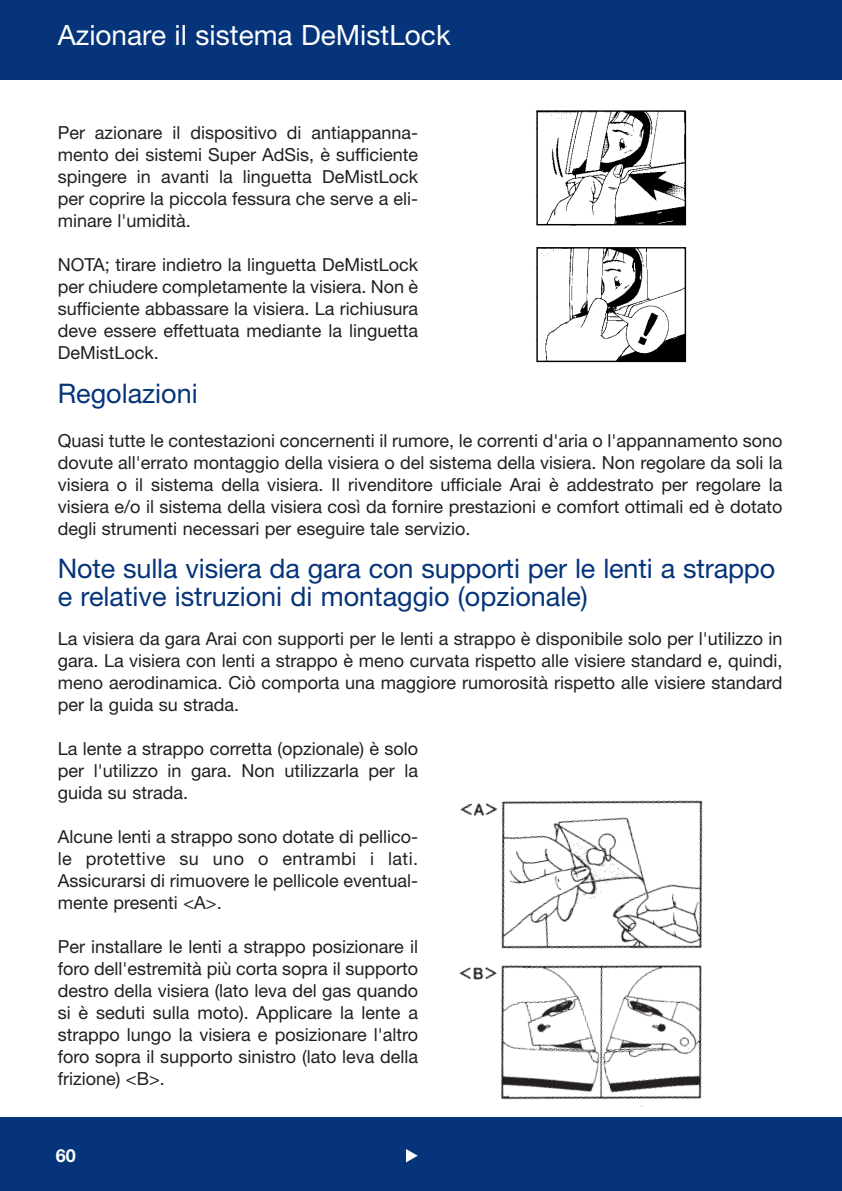
<style>
.page{position:relative;width:842px;height:1191px;background:#fff}
.page>*{position:absolute;margin:0;border:0;box-sizing:border-box;transform-origin:0 0}
.t1{font:28px "Helvetica Neue";color:#fff}
.t2{font:27px/28px "Helvetica Neue";color:#05347a}
.t3{font:18px/22px "Helvetica Neue";color:#231f20;text-align:justify}
.t4{font:700 18px "Helvetica Neue";color:#fff}
</style>
<div class="page">
<div style="left:0;top:1px;width:841px;height:79px;background:#05347a"></div>
<div style="left:0;top:1117px;width:841px;height:74px;background:#05347a"></div>
<svg style="left:406px;top:1149px;width:12px;height:13px"></svg>
<img style="left:535px;top:110px;width:152px;height:253px">
<img style="left:459px;top:800px;width:244px;height:307px">
<h1 class="t1" style="left:58px;top:25px;width:394px">Azionare il sistema DeMistLock</h1>
<p class="t3" style="left:58px;top:123px;width:362px">Per azionare il dispositivo di antiappanna&shy;mento dei sistemi Super AdSis, è sufficiente spingere in avanti la linguetta DeMistLock per coprire la piccola fessura che serve a eli&shy;minare l'umidità.</p>
<p class="t3" style="left:58px;top:255px;width:362px">NOTA; tirare indietro la linguetta DeMistLock per chiudere completamente la visiera. Non è sufficiente abbassare la visiera. La richiusura deve essere effettuata mediante la linguetta DeMistLock.</p>
<h2 class="t2" style="left:58px;top:382px;width:141px">Regolazioni</h2>
<p class="t3" style="left:58px;top:431px;width:726px">Quasi tutte le contestazioni concernenti il rumore, le correnti d'aria o l'appannamento sono dovute all'errato montaggio della visiera o del sistema della visiera. Non regolare da soli la visiera o il sistema della visiera. Il rivenditore ufficiale Arai è addestrato per regolare la visiera e/o il sistema della visiera così da fornire prestazioni e comfort ottimali ed è dotato degli strumenti necessari per eseguire tale servizio.</p>
<h2 class="t2" style="left:58px;top:557px;width:719px">Note sulla visiera da gara con supporti per le lenti a strappo e relative istruzioni di montaggio (opzionale)</h2>
<p class="t3" style="left:58px;top:629px;width:726px">La visiera da gara Arai con supporti per le lenti a strappo è disponibile solo per l'utilizzo in gara. La visiera con lenti a strappo è meno curvata rispetto alle visiere standard e, quindi, meno aerodinamica. Ciò comporta una maggiore rumorosità rispetto alle visiere standard per la guida su strada.</p>
<p class="t3" style="left:58px;top:739px;width:362px">La lente a strappo corretta (opzionale) è solo per l'utilizzo in gara. Non utilizzarla per la guida su strada.</p>
<p class="t3" style="left:58px;top:827px;width:362px">Alcune lenti a strappo sono dotate di pellico&shy;le protettive su uno o entrambi i lati.<br>Assicurarsi di rimuovere le pellicole eventual&shy;mente presenti &lt;A&gt;.</p>
<p class="t3" style="left:58px;top:937px;width:362px">Per installare le lenti a strappo posizionare il foro dell'estremità più corta sopra il supporto destro della visiera (lato leva del gas quando si è seduti sulla moto). Applicare la lente a strappo lungo la visiera e posizionare l'altro foro sopra il supporto sinistro (lato leva della frizione) &lt;B&gt;.</p>
<p class="t4" style="left:56px;top:1148px;width:22px">60</p>
</div>
